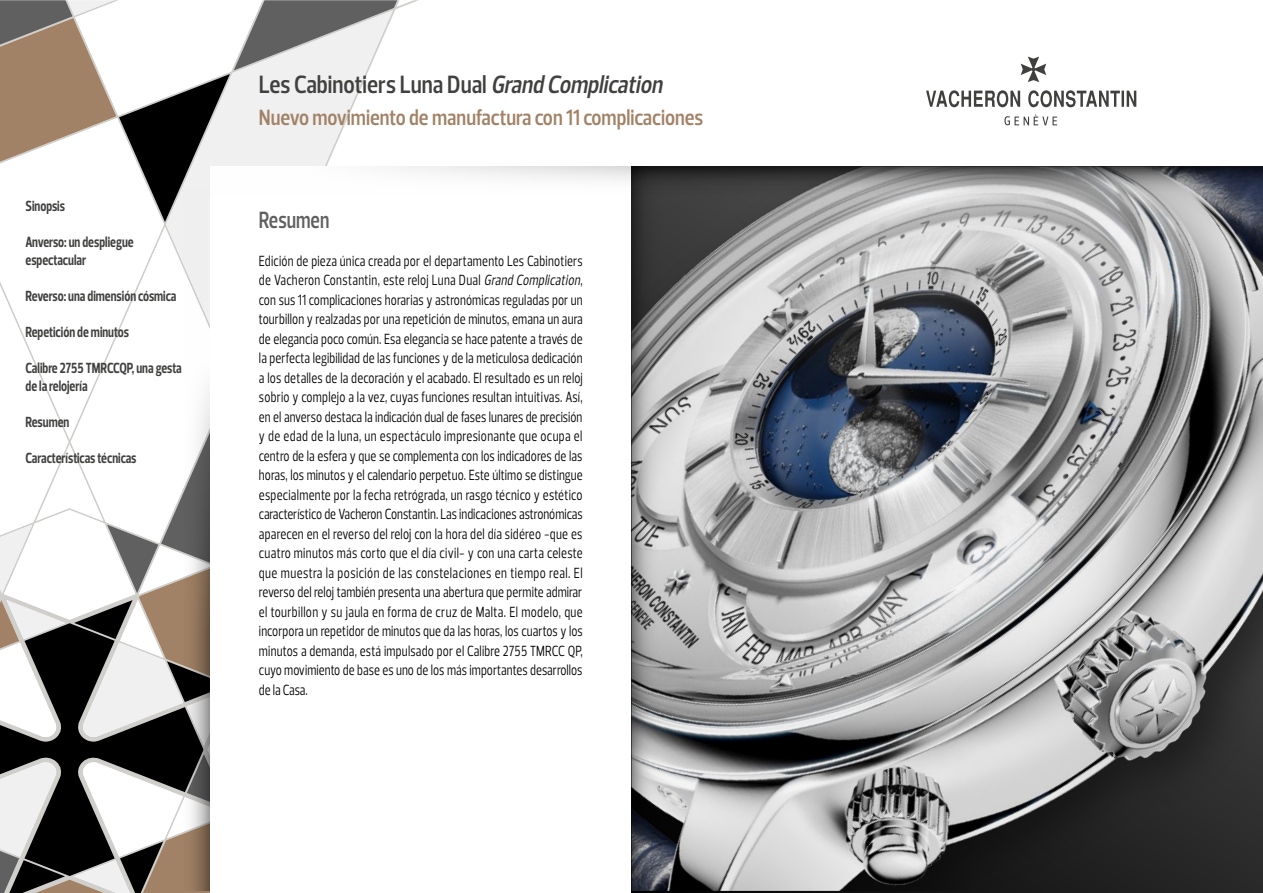
<style>
.page{position:relative;width:1263px;height:893px;background:#fff}
.page>*{position:absolute;margin:0;border:0;box-sizing:border-box;transform-origin:0 0}
.t1{font:600 25.5px "Prelo Condensed";color:#40403f}
.t2{font:600 24px "Prelo Condensed";color:#606060;scale:.9 1}
.t3{font:600 22.5px "Prelo Condensed";color:#a18266}
.t4{font:15px/19.5px "Prelo Condensed";letter-spacing:.005em;color:#000;text-align:justify;scale:.9 1}
.t5{font:700 15px/18px "Prelo Condensed";color:#40403f;scale:.9 1}
.s1{font-style:italic}
</style>
<div class="page">
<svg style="left:0;top:745px;width:163px;height:9px"></svg>
<svg style="left:0;top:754px;width:210px;height:139px"></svg>
<svg style="left:0;top:286px;width:163px;height:459px"></svg>
<svg style="left:0;top:0;width:397px;height:221px"></svg>
<svg style="left:926px;top:57px;width:210px;height:68px"></svg>
<svg style="left:163px;top:190px;width:47px;height:701px"></svg>
<div style="left:210px;top:166px;width:1052px;height:727px;background:#fff"></div>
<div style="left:210px;top:166px;width:1052px;height:48px;background:linear-gradient(to bottom,#f5f5f5,#fff)"></div>
<img style="left:679px;top:214px;width:584px;height:677px">
<svg style="left:679px;top:166px;width:584px;height:48px;background:#7e7f81"></svg>
<svg style="left:631px;top:166px;width:48px;height:727px;background:#757677"></svg>
<p class="t5" style="left:26px;top:197px;width:45px">Sinopsis</p>
<p class="t5" style="left:26px;top:233px;width:122px">Anverso: un despliegue espectacular</p>
<p class="t5" style="left:26px;top:287px;width:169px">Reverso: una dimensión cósmica</p>
<p class="t5" style="left:26px;top:323px;width:116px">Repetición de minutos</p>
<p class="t5" style="left:26px;top:359px;width:175px">Calibre 2755 TMRCCQP, una gesta de la relojería</p>
<p class="t5" style="left:26px;top:413px;width:50px">Resumen</p>
<p class="t5" style="left:26px;top:449px;width:125px">Características técnicas</p>
<h1 class="t1" style="left:259px;top:69px;width:410px">Les Cabinotiers Luna Dual <span class="s1">Grand Complication</span></h1>
<h3 class="t3" style="left:259px;top:104px;width:446px">Nuevo movimiento de manufactura con 11 complicaciones</h3>
<p class="t2" style="left:259px;top:205px;width:80px">Resumen</p>
<p class="t4" style="left:259px;top:251px;width:362px">Edición de pieza única creada por el departamento Les Cabinotiers de Vacheron Constantin, este reloj Luna Dual <span class="s1">Grand Complication</span>, con sus 11 complicaciones horarias y astronómicas reguladas por un tourbillon y realzadas por una repetición de minutos, emana un aura de elegancia poco común. Esa elegancia se hace patente a través de la perfecta legibilidad de las funciones y de la meticulosa dedicación a los detalles de la decoración y el acabado. El resultado es un reloj sobrio y complejo a la vez, cuyas funciones resultan intuitivas. Así, en el anverso destaca la indicación dual de fases lunares de precisión y de edad de la luna, un espectáculo impresionante que ocupa el centro de la esfera y que se complementa con los indicadores de las horas, los minutos y el calendario perpetuo. Este último se distingue especialmente por la fecha retrógrada, un rasgo técnico y estético característico de Vacheron Constantin. Las indicaciones astronómicas aparecen en el reverso del reloj con la hora del día sidéreo -que es cuatro minutos más corto que el día civil- y con una carta celeste que muestra la posición de las constelaciones en tiempo real. El reverso del reloj también presenta una abertura que permite admirar el tourbillon y su jaula en forma de cruz de Malta. El modelo, que incorpora un repetidor de minutos que da las horas, los cuartos y los minutos a demanda, está impulsado por el Calibre 2755 TMRCC QP, cuyo movimiento de base es uno de los más importantes desarrollos de la Casa.</p>
</div>
